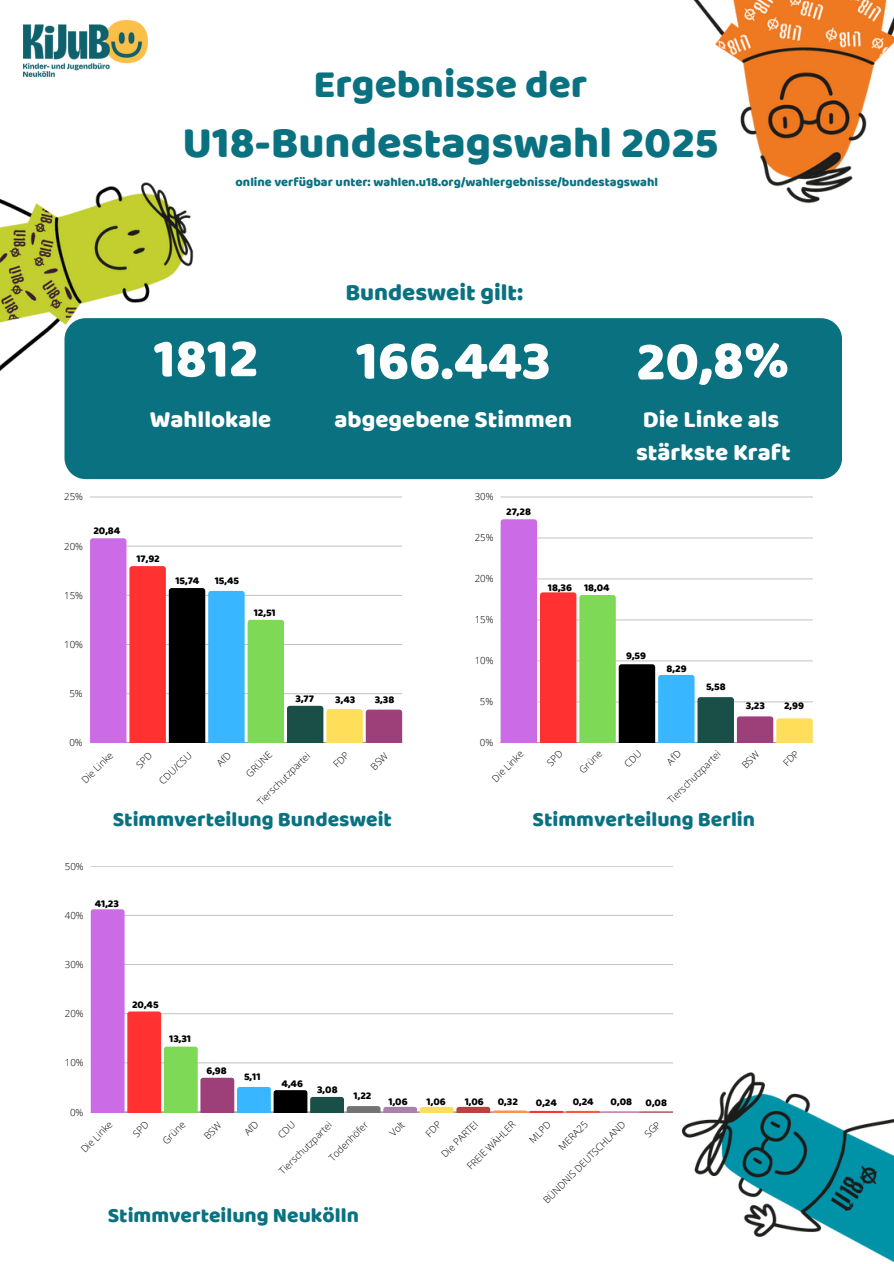
<style>
.page{position:relative;width:894px;height:1264px;background:#fff}
.page>*{position:absolute;margin:0;border:0;box-sizing:border-box;transform-origin:0 0}
.t1{font:55.95px "Baloo";color:#fff}
.t2{font:44.85px "Baloo";color:#097180}
.t3{font:40.2px "Baloo";color:#097180}
.t4{font:24px/32.7px "Baloo";color:#fff}
.t5{font:24px "Baloo";color:#097180}
.t6{font:21px "Baloo";color:#097180}
.t7{font:12.6px "Baloo";color:#097180}
.t8{font:10.65px "Baloo";color:#000}
.t9{font:300 9.75px "Open Sans";color:#000}
</style>
<div class="page">
<div style="left:64px;top:318px;width:777px;height:161px;background:#097180;border-radius:21px"></div>
<hr style="left:90px;top:497px;width:312px;height:1px;background:#e1e1e1">
<svg style="left:90px;top:538px;width:312px;height:205px"></svg>
<img style="left:681px;top:1072px;width:211px;height:190px">
<img style="left:0;top:182px;width:206px;height:197px">
<img style="left:693px;top:0;width:200px;height:204px">
<hr style="left:500px;top:497px;width:312px;height:1px;background:#e1e1e1">
<svg style="left:500px;top:519px;width:312px;height:224px"></svg>
<hr style="left:91px;top:866px;width:582px;height:1px;background:#d4d4d4">
<svg style="left:91px;top:909px;width:582px;height:203px"></svg>
<img style="left:24px;top:20px;width:124px;height:56px">
<p class="t3" style="left:313px;top:59px;width:275px">Ergebnisse der</p>
<p class="t2" style="left:182px;top:115px;width:537px">U18-Bundestagswahl 2025</p>
<p class="t7" style="left:235px;top:174px;width:424px">online verfügbar unter: wahlen.u18.org/wahlergebnisse/bundestagswahl</p>
<h1 class="t5" style="left:345px;top:278px;width:179px">Bundesweit gilt:</h1>
<p class="t1" style="left:154px;top:324px;width:106px">1812</p>
<h2 class="t1" style="left:356px;top:326px;width:196px">166.443</h2>
<p class="t4" style="left:150px;top:402px;width:123px">Wahllokale</p>
<h5 class="t4" style="left:334px;top:402px;width:239px">abgegebene Stimmen</h5>
<p class="t9" style="left:64px;top:490px;width:20px">25%</p>
<p class="t9" style="left:64px;top:539px;width:20px">20%</p>
<p class="t8" style="left:93px;top:524px;width:29px">20,84</p>
<p class="t9" style="left:64px;top:588px;width:20px">15%</p>
<p class="t9" style="left:64px;top:637px;width:20px">10%</p>
<h3 class="t8" style="left:136px;top:552px;width:25px">17,92</h3>
<p class="t8" style="left:175px;top:574px;width:25px">15,74</p>
<p class="t8" style="left:215px;top:574px;width:26px">15,45</p>
<p class="t8" style="left:254px;top:606px;width:24px">12,51</p>
<p class="t9" style="left:69px;top:686px;width:15px">5%</p>
<p class="t9" style="left:69px;top:736px;width:15px">0%</p>
<p class="t8" style="left:295px;top:691px;width:20px">3,77</p>
<p class="t8" style="left:335px;top:693px;width:22px">3,43</p>
<p class="t8" style="left:374px;top:693px;width:21px">3,38</p>
<p class="t9" style="left:474px;top:490px;width:20px">30%</p>
<p class="t9" style="left:474px;top:531px;width:20px">25%</p>
<p class="t9" style="left:474px;top:572px;width:20px">20%</p>
<p class="t9" style="left:474px;top:613px;width:20px">15%</p>
<p class="t9" style="left:474px;top:654px;width:20px">10%</p>
<p class="t9" style="left:480px;top:695px;width:15px">5%</p>
<p class="t9" style="left:480px;top:736px;width:15px">0%</p>
<p class="t8" style="left:506px;top:505px;width:26px">27,28</p>
<p class="t8" style="left:547px;top:581px;width:26px">18,36</p>
<p class="t8" style="left:584px;top:581px;width:27px">18,04</p>
<p class="t1" style="left:635px;top:327px;width:154px;rotate:-1deg">20,8%</p>
<p class="t4" style="left:636px;top:402px;width:156px">Die Linke als stärkste Kraft</p>
<p class="t8" style="left:626px;top:649px;width:22px">9,59</p>
<p class="t8" style="left:666px;top:661px;width:22px">8,29</p>
<p class="t8" style="left:705px;top:680px;width:21px">5,58</p>
<p class="t8" style="left:745px;top:699px;width:21px">3,23</p>
<p class="t8" style="left:783px;top:699px;width:22px">2,99</p>
<p class="t9" style="left:78px;top:777px;width:41px;rotate:-45deg">Die Linke</p>
<p class="t9" style="left:156px;top:777px;width:43px;rotate:-45deg">CDU/CSU</p>
<p class="t9" style="left:243px;top:771px;width:34px;rotate:-45deg">GRÜNE</p>
<p class="t9" style="left:254px;top:798px;width:72px;rotate:-45deg">Tierschutzpartei</p>
<p class="t9" style="left:488px;top:775px;width:41px;rotate:-45deg">Die Linke</p>
<p class="t9" style="left:576px;top:766px;width:29px;rotate:-45deg">Grüne</p>
<p class="t9" style="left:664px;top:796px;width:72px;rotate:-45deg">Tierschutzpartei</p>
<h3 class="t6" style="left:113px;top:806px;width:281px">Stimmverteilung Bundesweit</h3>
<p class="t6" style="left:532px;top:806px;width:224px">Stimmverteilung Berlin</p>
<p class="t9" style="left:65px;top:859px;width:20px">50%</p>
<p class="t9" style="left:65px;top:908px;width:20px">40%</p>
<p class="t8" style="left:95px;top:897px;width:26px">41,23</p>
<p class="t9" style="left:65px;top:957px;width:20px">30%</p>
<p class="t9" style="left:65px;top:1006px;width:20px">20%</p>
<p class="t9" style="left:65px;top:1055px;width:20px">10%</p>
<p class="t9" style="left:70px;top:1105px;width:15px">0%</p>
<p class="t8" style="left:132px;top:998px;width:28px">20,45</p>
<p class="t8" style="left:169px;top:1031px;width:23px">13,31</p>
<p class="t8" style="left:206px;top:1064px;width:22px">6,98</p>
<p class="t8" style="left:244px;top:1070px;width:18px">5,11</p>
<p class="t8" style="left:281px;top:1076px;width:23px">4,46</p>
<p class="t8" style="left:317px;top:1082px;width:22px">3,08</p>
<p class="t8" style="left:353px;top:1089px;width:19px">1,22</p>
<p class="t8" style="left:388px;top:1095px;width:21px">1,06</p>
<p class="t8" style="left:426px;top:1095px;width:21px">1,06</p>
<p class="t8" style="left:464px;top:1095px;width:21px">1,06</p>
<p class="t8" style="left:497px;top:1095px;width:22px">0,32</p>
<p class="t8" style="left:535px;top:1095px;width:23px">0,24</p>
<p class="t8" style="left:572px;top:1095px;width:23px">0,24</p>
<p class="t8" style="left:610px;top:1095px;width:23px">0,08</p>
<p class="t8" style="left:645px;top:1095px;width:23px">0,08</p>
<p class="t9" style="left:463px;top:1163px;width:65px;rotate:-45deg">FREIE WÄHLER</p>
<p class="t9" style="left:526px;top:1136px;width:27px;rotate:-45deg">MLPD</p>
<p class="t9" style="left:555px;top:1143px;width:38px;rotate:-45deg">MERA25</p>
<p class="t9" style="left:540px;top:1196px;width:113px;rotate:-45deg">BÜNDNIS DEUTSCHLAND</p>
<p class="t9" style="left:325px;top:1154px;width:52px;rotate:-45deg">Todenhöfer</p>
<p class="t9" style="left:386px;top:1129px;width:18px;rotate:-45deg">Volt</p>
<p class="t9" style="left:438px;top:1150px;width:48px;rotate:-45deg">Die PARTEI</p>
<p class="t9" style="left:78px;top:1146px;width:41px;rotate:-45deg">Die Linke</p>
<p class="t9" style="left:159px;top:1137px;width:29px;rotate:-45deg">Grüne</p>
<p class="t9" style="left:276px;top:1167px;width:72px;rotate:-45deg">Tierschutzpartei</p>
<p class="t6" style="left:108px;top:1201px;width:252px">Stimmverteilung Neukölln</p>
</div>
